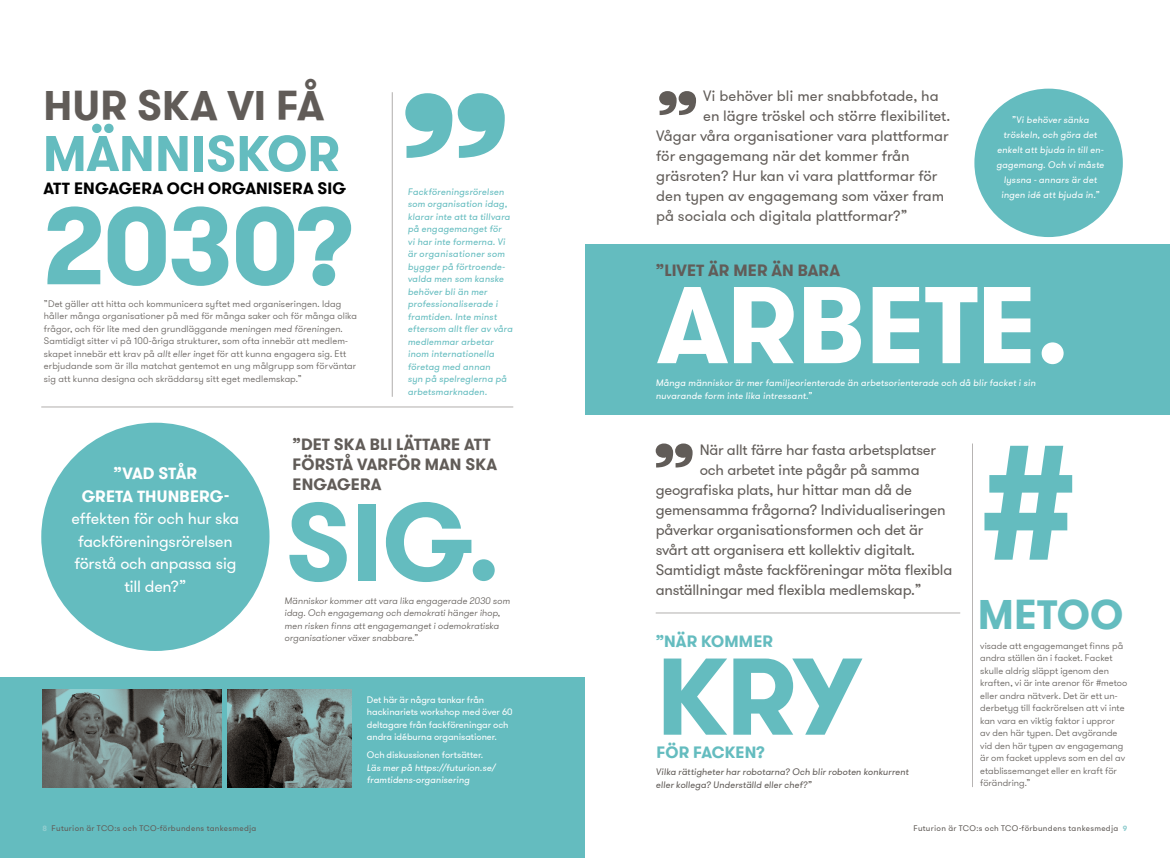
<style>
.page{position:relative;width:1170px;height:858px;background:#fff}
.page>*{position:absolute;margin:0;border:0;box-sizing:border-box;transform-origin:0 0}
.t1{font:700 162.62px "GT Walsheim";color:#64bcbf}
.t2{font:700 108.75px "GT Walsheim";letter-spacing:-.02em;color:#64bcbf}
.t3{font:700 108.75px "GT Walsheim";letter-spacing:-.015em;color:#fff}
.t4{font:700 50px "GT Walsheim";color:#64bcbf}
.t5{font:700 41.25px "GT Walsheim";letter-spacing:.005em;color:#615c58}
.t6{font:700 41.25px "GT Walsheim";letter-spacing:-.005em;color:#64bcbf}
.t7{font:16.25px/22.5px "GT Walsheim";letter-spacing:-.015em;color:#fff;text-align:center}
.t8{font:700 16.25px/20px "GT Walsheim";color:#615c58}
.t9{font:700 16.25px "GT Walsheim";letter-spacing:.01em;color:#000}
.t10{font:700 16.25px/22.5px "GT Walsheim";color:#fff;text-align:center}
.t11{font:700 16.25px "GT Walsheim";letter-spacing:.005em;color:#64bcbf}
.t12{font:15px "GT Walsheim";letter-spacing:-.015em;color:#615c58}
.t13{font:300 9.38px/12.5px "GT Walsheim";letter-spacing:.005em;color:#615c58}
.t14{font:italic 9.38px/12.5px "GT Walsheim";letter-spacing:.01em;color:#64bcbf}
.t15{font:italic 9.38px/15px "GT Walsheim";letter-spacing:.01em;color:#fff}
.t16{font:italic 300 9.38px/12.5px "GT Walsheim";color:#615c58}
.t17{font:9.38px/12.5px "GT Walsheim";letter-spacing:-.005em;color:#fff}
.t18{font:italic 9.38px/12.5px "GT Walsheim";color:#615c58}
.t19{font:8.12px "GT Walsheim";letter-spacing:.035em;color:#615c58}
.s1{font-style:italic}
.s2{font-weight:700;font-size:7.5px;color:#90cdcf}
</style>
<div class="page">
<div style="left:0;top:677px;width:585px;height:180px;background:#64bcbf"></div>
<div style="left:585px;top:245px;width:584px;height:169px;background:#64bcbf"></div>
<svg style="left:659px;top:91px;width:37px;height:24px"></svg>
<hr style="left:392px;top:92px;width:1px;height:305px;background:#615c58">
<hr style="left:41px;top:407px;width:472px;height:1px;background:#615c58">
<div style="left:974px;top:89px;width:148px;height:148px;background:#64bcbf;border-radius:50%"></div>
<div style="left:41px;top:422px;width:228px;height:229px;background:#64bcbf;border-radius:50%"></div>
<svg style="left:405px;top:93px;width:99px;height:65px"></svg>
<svg style="left:655px;top:443px;width:37px;height:24px"></svg>
<hr style="left:655px;top:612px;width:305px;height:1px;background:#615c58">
<hr style="left:972px;top:443px;width:1px;height:344px;background:#615c58">
<img style="left:43px;top:689px;width:178px;height:98px">
<img style="left:228px;top:689px;width:124px;height:98px">
<h3 class="t5" style="left:44px;top:78px;width:282px">HUR SKA VI FÅ</h3>
<h3 class="t4" style="left:43px;top:121px;width:299px">MÄNNISKOR</h3>
<h2 class="t2" style="left:43px;top:175px;width:314px">2030?</h2>
<h3 class="t9" style="left:43px;top:178px;width:304px">ATT ENGAGERA OCH ORGANISERA SIG</h3>
<p class="t13" style="left:44px;top:297px;width:315px">”Det gäller att hitta och kommunicera syftet med organiseringen. Idag håller många organisationer på med för många saker och för många olika frågor, och för lite med den grundläggande <span class="s1">meningen med föreningen</span>.<br>Samtidigt sitter vi på 100-åriga strukturer, som ofta innebär att medlem&shy;skapet innebär ett krav på <span class="s1">allt eller inget</span> för att kunna engagera sig. Ett erbjudande som är illa matchat gentemot en ung målgrupp som förväntar sig att kunna designa och skräddarsy sitt eget medlemskap.”</p>
<p class="t14" style="left:408px;top:185px;width:107px">Fackföreningsrörelsen som organisation idag, klarar inte att ta tillvara på engagemanget för<br>vi har inte formerna. Vi är organisationer som bygger på förtroende&shy;valda men som kanske behöver bli än mer professionaliserade i framtiden. Inte minst eftersom allt fler av våra medlemmar arbetar inom internationella företag med annan<br>syn på spelreglerna på arbetsmarknaden.</p>
<h3 class="t8" style="left:292px;top:434px;width:206px">”DET SKA BLI LÄTTARE ATT<br>FÖRSTÅ VARFÖR MAN SKA<br>ENGAGERA</h3>
<h3 class="t10" style="left:82px;top:462px;width:149px">”VAD STÅR<br>GRETA THUNBERG-</h3>
<h3 class="t7" style="left:71px;top:507px;width:169px">effekten för och hur ska fackföreningsrörelsen förstå och anpassa sig till den?”</h3>
<h2 class="t2" style="left:285px;top:471px;width:216px">SIG.</h2>
<p class="t16" style="left:284px;top:594px;width:227px">Människor kommer att vara lika engagerade 2030 som idag. Och engagemang och demokrati hänger ihop, men risken finns att engagemanget i odemokratiska organisationer växer snabbare.”</p>
<p class="t19" style="left:43px;top:822px;width:215px"><span class="s2">8</span> Futurion är TCO:s och TCO-förbundens tankesmedja</p>
<p class="t17" style="left:367px;top:693px;width:147px">Det här är några tankar från hackinariets workshop med över 60 deltagare från fackföreningar och andra idéburna organisationer.</p>
<p class="t17" style="left:367px;top:748px;width:118px">Och diskussionen fortsätter.</p>
<p class="t15" style="left:367px;top:760px;width:130px;line-height:12.5px">Läs mer på https://futurion.se/ framtidens-organisering</p>
<h3 class="t12" style="left:703px;top:87px;width:237px">Vi behöver bli mer snabbfotade, ha</h3>
<h3 class="t12" style="left:703px;top:107px;width:248px">en lägre tröskel och större flexibilitet.</h3>
<h3 class="t12" style="left:656px;top:127px;width:294px">Vågar våra organisationer vara plattformar</h3>
<h3 class="t12" style="left:656px;top:147px;width:255px">för engagemang när det kommer från</h3>
<h3 class="t12" style="left:656px;top:167px;width:282px">gräsroten? Hur kan vi vara plattformar för</h3>
<h3 class="t12" style="left:656px;top:187px;width:289px">den typen av engagemang som växer fram</h3>
<h3 class="t12" style="left:656px;top:207px;width:253px">på sociala och digitala plattformar?”</h3>
<p class="t15" style="left:996px;top:112px;width:109px;text-align:center">”Vi behöver sänka tröskeln, och göra det enkelt att bjuda in till en&shy;gagemang. Och vi måste lyssna - annars är det ingen idé att bjuda in.”</p>
<h3 class="t8" style="left:656px;top:260px;width:186px">”LIVET ÄR MER ÄN BARA</h3>
<h2 class="t3" style="left:656px;top:254px;width:414px">ARBETE.</h2>
<p class="t15" style="left:655px;top:376px;width:381px;line-height:12.5px">Många människor är mer familjeorienterade än arbetsorienterade och då blir facket i sin nuvarande form inte lika intressant.”</p>
<h3 class="t12" style="left:699px;top:440px;width:238px">När allt färre har fasta arbetsplatser</h3>
<h3 class="t12" style="left:699px;top:460px;width:221px">och arbetet inte pågår på samma</h3>
<h3 class="t12" style="left:655px;top:480px;width:258px">geografiska plats, hur hittar man då de</h3>
<h3 class="t12" style="left:655px;top:500px;width:291px">gemensamma frågorna? Individualiseringen</h3>
<h3 class="t12" style="left:655px;top:520px;width:269px">påverkar organisationsformen och det är</h3>
<h3 class="t12" style="left:655px;top:540px;width:261px">svårt att organisera ett kollektiv digitalt.</h3>
<h3 class="t12" style="left:655px;top:560px;width:298px">Samtidigt måste fackföreningar möta flexibla</h3>
<h3 class="t12" style="left:655px;top:580px;width:267px">anställningar med flexibla medlemskap.”</h3>
<h3 class="t11" style="left:655px;top:630px;width:119px">”NÄR KOMMER</h3>
<h2 class="t2" style="left:656px;top:625px;width:207px">KRY</h2>
<p class="t18" style="left:656px;top:765px;width:254px">Vilka rättigheter har robotarna? Och blir roboten konkurrent eller kollega? Underställd eller chef?”</p>
<h3 class="t11" style="left:656px;top:742px;width:110px">FÖR FACKEN?</h3>
<h1 class="t1" style="left:980px;top:396px;width:97px">#</h1>
<h3 class="t6" style="left:977px;top:587px;width:147px">METOO</h3>
<p class="t13" style="left:980px;top:639px;width:148px">visade att engagemanget finns på andra ställen än i facket. Facket skulle aldrig släppt igenom den kraften, vi är inte arenor för #metoo eller andra nätverk. Det är ett un&shy;derbetyg till fackrörelsen att vi inte kan vara en viktig faktor i uppror<br>av den här typen. Det avgörande vid den här typen av engagemang är om facket upplevs som en del av etablissemanget eller en kraft för förändring.”</p>
<p class="t19" style="left:913px;top:822px;width:215px">Futurion är TCO:s och TCO-förbundens tankesmedja <span class="s2">9</span></p>
</div>
